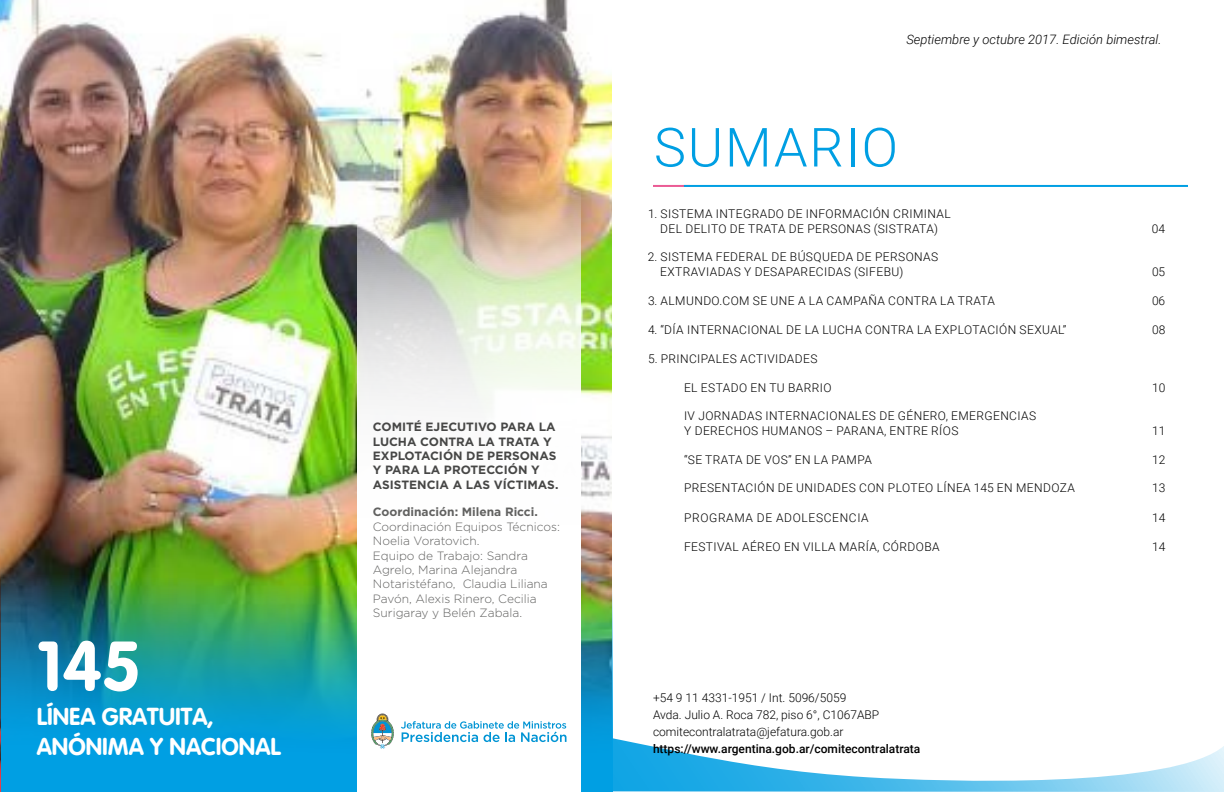
<style>
.page{position:relative;width:1224px;height:792px;background:#fff}
.page>*{position:absolute;margin:0;border:0;box-sizing:border-box;transform-origin:0 0}
.t1{font:69px "VAG Rounded Bold";color:#fff}
.t2{font:300 54px "Roboto";letter-spacing:.035em;color:#009fe3}
.t3{font:24px/30px "VAG Rounded Bold";color:#fff}
.t4{font:italic 300 13px "Roboto";color:#000}
.t5{font:300 12px/14.4px "Roboto";letter-spacing:.035em;color:#000;text-align:center}
.t6{font:300 12px/14.4px "Gotham";color:#616160}
.t7{font:700 12px/14.4px "Gotham";color:#474746}
.t8{font:300 12px/17px "Roboto";color:#000}
.t9{font:500 12px "Roboto";color:#000}
.t10{font:700 12px "Gotham";color:#616160}
.t11{font:300 12px "Roboto";letter-spacing:.055em;color:#000}
</style>
<div class="page">
<svg style="left:613px;top:738px;width:611px;height:54px"></svg>
<img style="left:0;top:0;width:612px;height:792px">
<hr style="left:653px;top:185px;width:37px;height:2px;background:#eb5b95">
<hr style="left:684px;top:185px;width:504px;height:2px;background:#009fe3">
<img style="left:1px;top:540px;width:612px;height:252px">
<img style="left:357px;top:0;width:223px;height:792px">
<svg style="left:401px;top:721px;width:166px;height:21px"></svg>
<svg style="left:371px;top:713px;width:23px;height:36px"></svg>
<h1 class="t1" style="left:37px;top:626px;width:106px">145</h1>
<h3 class="t3" style="left:37px;top:701px;width:245px">LÍNEA GRATUITA,<br>ANÓNIMA Y NACIONAL</h3>
<p class="t7" style="left:373px;top:420px;width:185px">COMITÉ EJECUTIVO PARA LA<br>LUCHA CONTRA LA TRATA Y<br>EXPLOTACIÓN DE PERSONAS<br>Y PARA LA PROTECC</p>
<p class="t7" style="left:373px;top:463px;width:187px;text-indent:131px">IÓN Y<br>ASISTENCIA A LAS VÍCTIMAS.</p>
<p class="t10" style="left:373px;top:504px;width:167px">COORDINACIÓN: M ILENA RICCI.</p>
<p class="t6" style="left:373px;top:519px;width:189px">Coordinación Equipos Técnicos:<br>Noelia Voratovich.<br>Equipo de Trabajo: Sandra<br>Agrelo, Marina Alejandra<br>Notaristéfano, Claudia Liliana<br>Pavón, Alexis Rinero, Cecilia<br>Surigaray y Belén Zabala.</p>
<p class="t4" style="left:906px;top:31px;width:257px">Septiembre y octubre 2017. Edición bimestral.</p>
<h2 class="t2" style="left:654px;top:109px;width:246px">SUMARIO</h2>
<p class="t5" style="left:648px;top:206px;width:304px">1. SISTEMA I NTEGRADO DE I NFORMACIÓN CRIMINAL<br>DEL DELITO DE TRATA DE PERSONAS (SISTRATA)</p>
<p class="t5" style="left:660px;top:250px;width:279px;text-align:left;text-indent:-12px">2. SISTEMA FEDERAL DE BÚSQUEDA DE PERSONAS<br>EXTRAVIADAS Y DESAPARECIDAS (SIFEBU)</p>
<p class="t5" style="left:1152px;top:221px;width:15px">04</p>
<p class="t5" style="left:1152px;top:264px;width:15px">05</p>
<p class="t5" style="left:648px;top:293px;width:349px">3. ALMUNDO.COM SE UNE A LA CAMPAÑA CONTRA LA TRATA</p>
<p class="t5" style="left:1152px;top:293px;width:15px">06</p>
<p class="t5" style="left:648px;top:322px;width:48px">4. “DÍA INTERNACIONAL</p>
<p class="t5" style="left:786px;top:322px;width:45px">DELALUC</p>
<p class="t5" style="left:845px;top:322px;width:29px">HA CONTRA</p>
<p class="t5" style="left:917px;top:322px;width:49px">LA EXPLOTACIÓN</p>
<p class="t5" style="left:1020px;top:322px;width:16px">SEXUAL</p>
<p class="t5" style="left:1063px;top:322px;width:5px">”</p>
<p class="t5" style="left:1152px;top:322px;width:15px">08</p>
<p class="t5" style="left:648px;top:351px;width:20px">5. PRINCI</p>
<p class="t5" style="left:701px;top:351px;width:48px">PALE S ACTIVIDADE</p>
<p class="t5" style="left:810px;top:351px;width:9px">S</p>
<p class="t5" style="left:648px;top:380px;width:23px">E</p>
<p class="t5" style="left:691px;top:380px;width:142px">L ESTADO EN TU BARRIO</p>
<p class="t5" style="left:1152px;top:380px;width:15px">10</p>
<p class="t5" style="left:684px;top:409px;width:31px">IV JORNADA</p>
<p class="t5" style="left:755px;top:409px;width:19px">S INTERNACIONALE</p>
<p class="t5" style="left:869px;top:409px;width:54px">S DE GÉNERO</p>
<p class="t5" style="left:946px;top:409px;width:15px">, EMERGENCIA</p>
<p class="t5" style="left:1029px;top:409px;width:9px">S</p>
<p class="t5" style="left:684px;top:423px;width:19px">Y DEREC</p>
<p class="t5" style="left:734px;top:423px;width:47px">HOS HUMANO</p>
<p class="t5" style="left:815px;top:423px;width:38px">S – PARANA</p>
<p class="t5" style="left:884px;top:423px;width:14px">, ENTRE</p>
<p class="t5" style="left:931px;top:423px;width:29px">RÍOS</p>
<p class="t5" style="left:1152px;top:423px;width:15px">11</p>
<p class="t5" style="left:684px;top:452px;width:189px">“SE TRATA DE VOS” EN LA PAMPA</p>
<p class="t5" style="left:1152px;top:452px;width:15px">12</p>
<p class="t5" style="left:684px;top:481px;width:392px">PRESENTACIÓN DE U NIDADES CON PLOTEO LÍNEA 145 EN M ENDOZA</p>
<p class="t5" style="left:1152px;top:481px;width:15px">13</p>
<p class="t11" style="left:684px;top:510px;width:186px">PROGRAMA DE ADOLESCENCIA</p>
<p class="t5" style="left:1152px;top:511px;width:15px">14</p>
<p class="t5" style="left:648px;top:539px;width:23px">F</p>
<p class="t5" style="left:691px;top:539px;width:250px">ESTIVAL AÉREO EN VILLA MARÍA, CÓRDOBA</p>
<p class="t5" style="left:1152px;top:539px;width:15px">14</p>
<p class="t8" style="left:653px;top:689px;width:228px">+54 9 11 4331-1951 / I NT. 5096/5059<br>AVDA. JULIO A. ROCA 782, PISO 6°, C1067ABP<br>COMITECONTRALATRATA@JEFATURA.GOB.AR</p>
<p class="t9" style="left:653px;top:740px;width:269px">https://www.argentina.gob.ar/comitecontralatrata</p>
</div>
